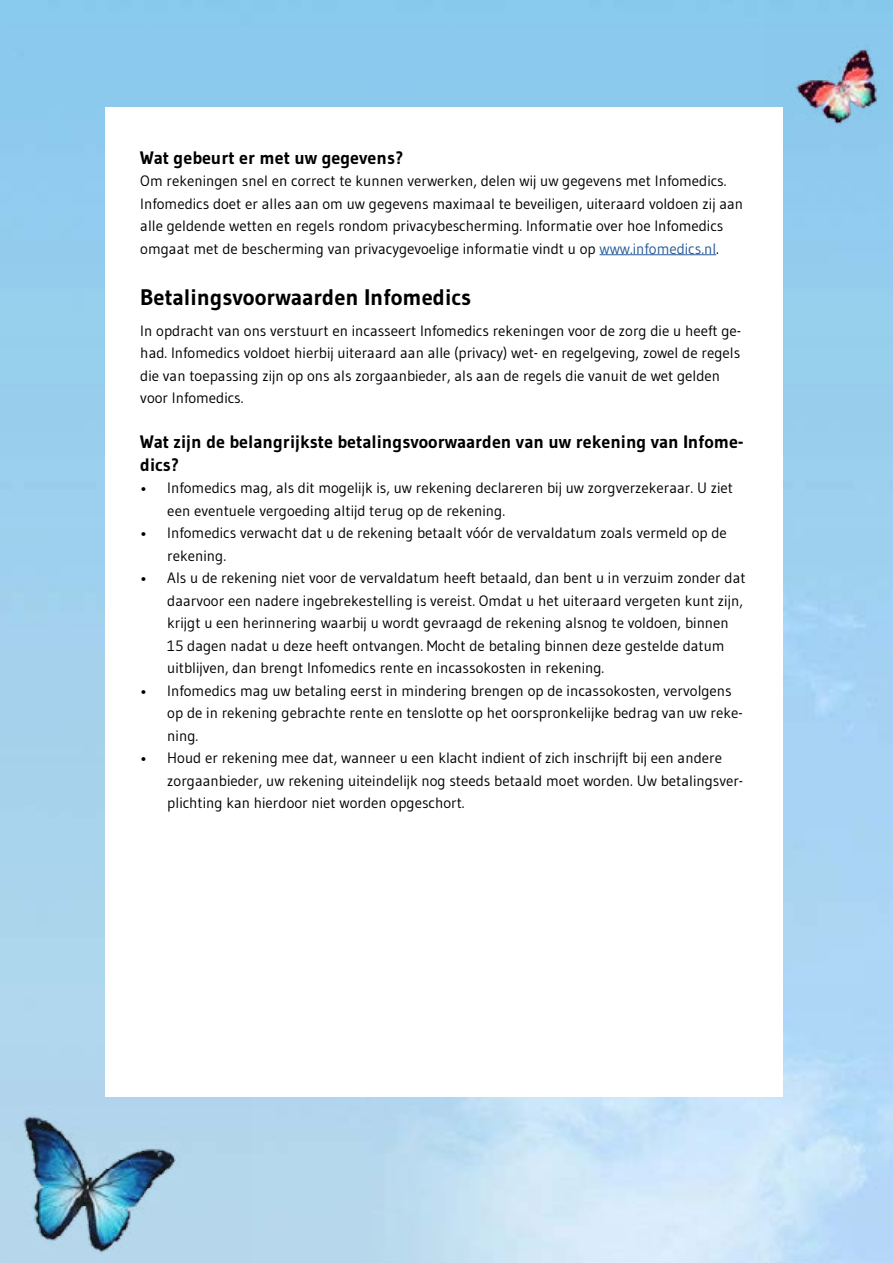
<style>
.page{position:relative;width:893px;height:1263px;background:#fff}
.page>*{position:absolute;margin:0;border:0;box-sizing:border-box;transform-origin:0 0}
.t1{font:700 22.5px "Gudea";color:#000}
.t2{font:700 18px/22.5px "Gudea";color:#000}
.t3{font:15px/22.5px "Gudea";color:#000}
.s1{color:#275b9b}
</style>
<div class="page">
<img style="left:765px;top:0;width:128px;height:213px">
<img style="left:0;top:1084px;width:251px;height:179px">
<div style="left:105px;top:107px;width:677px;height:989px;background:#fff"></div>
<hr style="left:599px;top:254px;width:117px;height:1px;background:#275b9b">
<p class="t2" style="left:140px;top:146px;width:264px">Wat gebeurt er met uw gegevens?</p>
<p class="t3" style="left:140px;top:169px;width:604px">Om rekeningen snel en correct te kunnen verwerken, delen wij uw gegevens met Infomedics.<br>Infomedics doet er alles aan om uw gegevens maximaal te beveiligen, uiteraard voldoen zij aan alle geldende wetten en regels rondom privacybescherming. Informatie over hoe Infomedics omgaat met de bescherming van privacygevoelige informatie vindt u op <span class="s1">www.infomedics.nl</span>.</p>
<h1 class="t1" style="left:140px;top:283px;width:332px">Betalingsvoorwaarden Infomedics</h1>
<p class="t3" style="left:140px;top:319px;width:602px">In opdracht van ons verstuurt en incasseert Infomedics rekeningen voor de zorg die u heeft ge&shy;had. Infomedics voldoet hierbij uiteraard aan alle (privacy) wet- en regelgeving, zowel de regels die van toepassing zijn op ons als zorgaanbieder, als aan de regels die vanuit de wet gelden voor Infomedics.</p>
<p class="t2" style="left:140px;top:430px;width:604px">Wat zijn de belangrijkste betalingsvoorwaarden van uw rekening van Infome&shy;dics?</p>
<p class="t3" style="left:167px;top:476px;width:567px;text-indent:-27px">• Infomedics mag, als dit mogelijk is, uw rekening declareren bij uw zorgverzekeraar. U ziet een eventuele vergoeding altijd terug op de rekening.</p>
<p class="t3" style="left:167px;top:521px;width:561px;text-indent:-27px">• Infomedics verwacht dat u de rekening betaalt vóór de vervaldatum zoals vermeld op de rekening.</p>
<p class="t3" style="left:167px;top:566px;width:580px;text-indent:-27px">• Als u de rekening niet voor de vervaldatum heeft betaald, dan bent u in verzuim zonder dat daarvoor een nadere ingebrekestelling is vereist. Omdat u het uiteraard vergeten kunt zijn, krijgt u een herinnering waarbij u wordt gevraagd de rekening alsnog te voldoen, binnen 15 dagen nadat u deze heeft ontvangen. Mocht de betaling binnen deze gestelde datum uitblijven, dan brengt Infomedics rente en incassokosten in rekening.</p>
<p class="t3" style="left:167px;top:679px;width:577px;text-indent:-27px">• Infomedics mag uw betaling eerst in mindering brengen op de incassokosten, vervolgens op de in rekening gebrachte rente en tenslotte op het oorspronkelijke bedrag van uw reke&shy;ning.</p>
<p class="t3" style="left:167px;top:746px;width:577px;text-indent:-27px">• Houd er rekening mee dat, wanneer u een klacht indient of zich inschrijft bij een andere zorgaanbieder, uw rekening uiteindelijk nog steeds betaald moet worden. Uw betalingsver&shy;plichting kan hierdoor niet worden opgeschort.</p>
</div>
